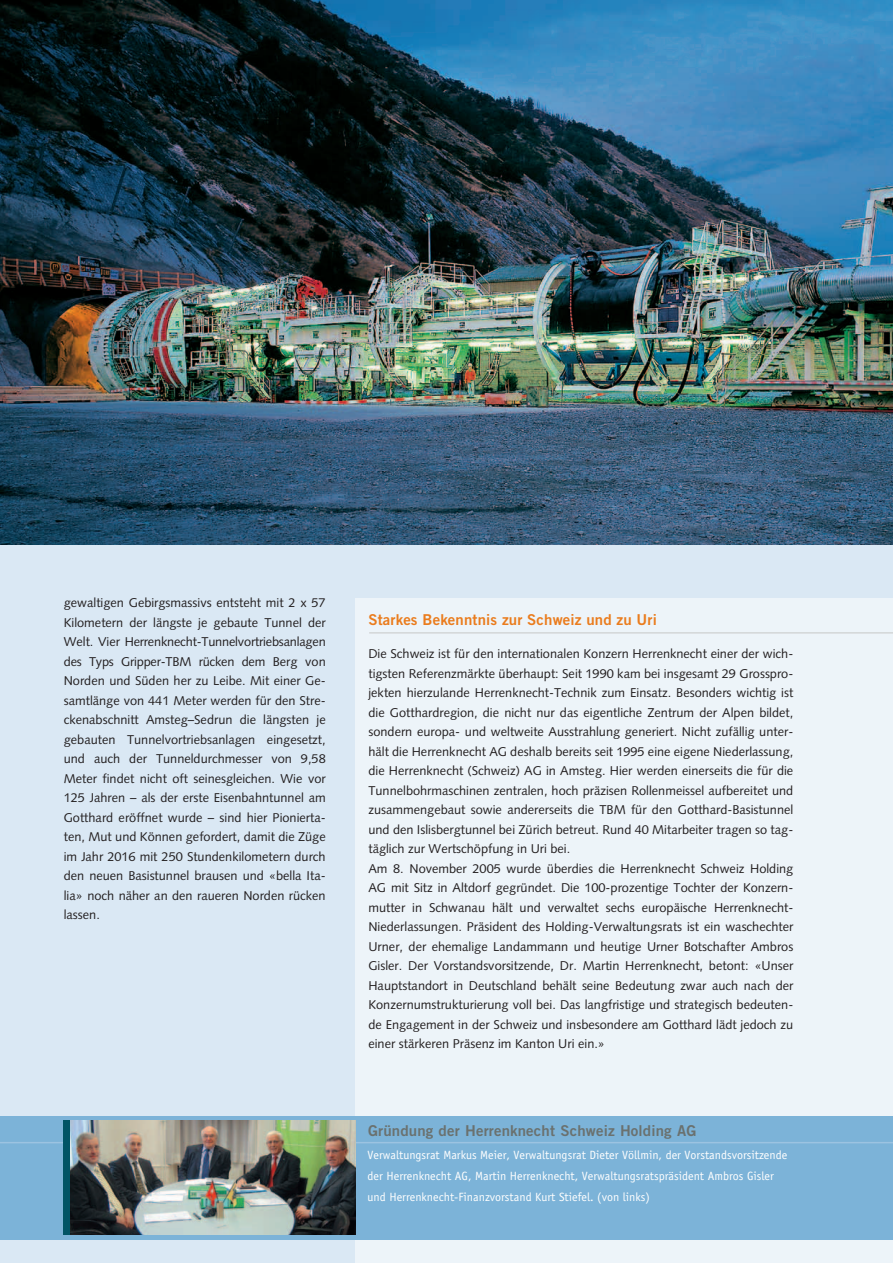
<style>
.page{position:relative;width:893px;height:1263px;background:#dae8f4}
.page>*{position:absolute;margin:0;border:0;box-sizing:border-box;transform-origin:0 0}
.t1{font:15px "Trade Gothic Bold Two";letter-spacing:.01em;color:#6a716f}
.Grundtext_2sp{font:15px "Trade Gothic Bold Two";letter-spacing:.01em;color:#ea7c1d}
.Grundtext_2sp-2{font:12.75px/19.5px "Syntax";color:#231f20;text-align:justify}
.Grundtext{font:12.75px/19.5px "Syntax";color:#231f20}
.t2{font:12px/21px "Officina Sans";color:#fff}
</style>
<div class="page">
<div style="left:356px;top:598px;width:537px;height:665px;background:#edf4f9"></div>
<div style="left:0;top:1116px;width:893px;height:123px;background:#7cb3d8"></div>
<hr style="left:0;top:1142px;width:893px;height:1px;background:#9cc3e1">
<img style="left:0;top:0;width:893px;height:544px">
<hr style="left:369px;top:632px;width:524px;height:1px;background:#c6c7c6">
<img style="left:70px;top:1120px;width:286px;height:115px">
<div style="left:64px;top:1120px;width:6px;height:115px;background:#015566"></div>
<p class="Grundtext" style="left:64px;top:593px;width:263px">gewaltigen Gebirgsmassivs entsteht mit 2 x 57<br>Kilometern der längste je gebaute Tunnel der Welt. Vier Herrenknecht-Tunnelvortriebsanlagen des Typs Gripper-TBM rücken dem Berg von Norden und Süden her zu Leibe. Mit einer Ge&shy;samtlänge von 441 Meter werden für den Stre&shy;ckenabschnitt Amsteg–Sedrun die längsten je gebauten Tunnelvortriebsanlagen eingesetzt, und auch der Tunneldurchmesser von 9,58<br>Meter findet nicht oft seinesgleichen. Wie vor 125 Jahren – als der erste Eisenbahntunnel am Gotthard eröffnet wurde – sind hier Pionierta&shy;ten, Mut und Können gefordert, damit die Züge im Jahr 2016 mit 250 Stundenkilometern durch den neuen Basistunnel brausen und «bella Ita&shy;lia» noch näher an den raueren Norden rücken lassen.</p>
<p class="Grundtext_2sp" style="left:368px;top:610px;width:290px">Starkes Bekenntnis zur Schweiz und zu Uri</p>
<p class="Grundtext_2sp-2" style="left:368px;top:644px;width:426px">Die Schweiz ist für den internationalen Konzern Herrenknecht einer der wich&shy;tigsten Referenzmärkte überhaupt: Seit 1990 kam bei insgesamt 29 Grosspro&shy;jekten hierzulande Herrenknecht-Technik zum Einsatz. Besonders wichtig ist die Gotthardregion, die nicht nur das eigentliche Zentrum der Alpen bildet, sondern europa- und weltweite Ausstrahlung generiert. Nicht zufällig unter&shy;hält die Herrenknecht AG deshalb bereits seit 1995 eine eigene Niederlassung, die Herrenknecht (Schweiz) AG in Amsteg. Hier werden einerseits die für die Tunnelbohrmaschinen zentralen, hoch präzisen Rollenmeissel aufbereitet und zusammengebaut sowie andererseits die TBM für den Gotthard-Basistunnel und den Islisbergtunnel bei Zürich betreut. Rund 40 Mitarbeiter tragen so tag&shy;täglich zur Wertschöpfung in Uri bei.</p>
<p class="Grundtext_2sp-2" style="left:368px;top:859px;width:426px">Am 8. November 2005 wurde überdies die Herrenknecht Schweiz Holding AG mit Sitz in Altdorf gegründet. Die 100-prozentige Tochter der Konzern&shy;mutter in Schwanau hält und verwaltet sechs europäische Herrenknecht-Niederlassungen. Präsident des Holding-Verwaltungsrats ist ein waschechter Urner, der ehemalige Landammann und heutige Urner Botschafter Ambros Gisler. Der Vorstandsvorsitzende, Dr. Martin Herrenknecht, betont: «Unser Hauptstandort in Deutschland behält seine Bedeutung zwar auch nach der Konzernumstrukturierung voll bei. Das langfristige und strategisch bedeuten&shy;de Engagement in der Schweiz und insbesondere am Gotthard lädt jedoch zu einer stärkeren Präsenz im Kanton Uri ein.»</p>
<p class="t1" style="left:368px;top:1121px;width:330px">Gründung der Herrenknecht Schweiz Holding AG</p>
<p class="t2" style="left:368px;top:1144px;width:421px">Verwaltungsrat Markus Meier, Verwaltungsrat Dieter Völlmin, der Vorstandsvorsitzende der Herrenknecht AG, Martin Herrenknecht, Verwaltungsratspräsident Ambros Gisler und Herrenknecht-Finanzvorstand Kurt Stiefel. (von links)</p>
</div>
